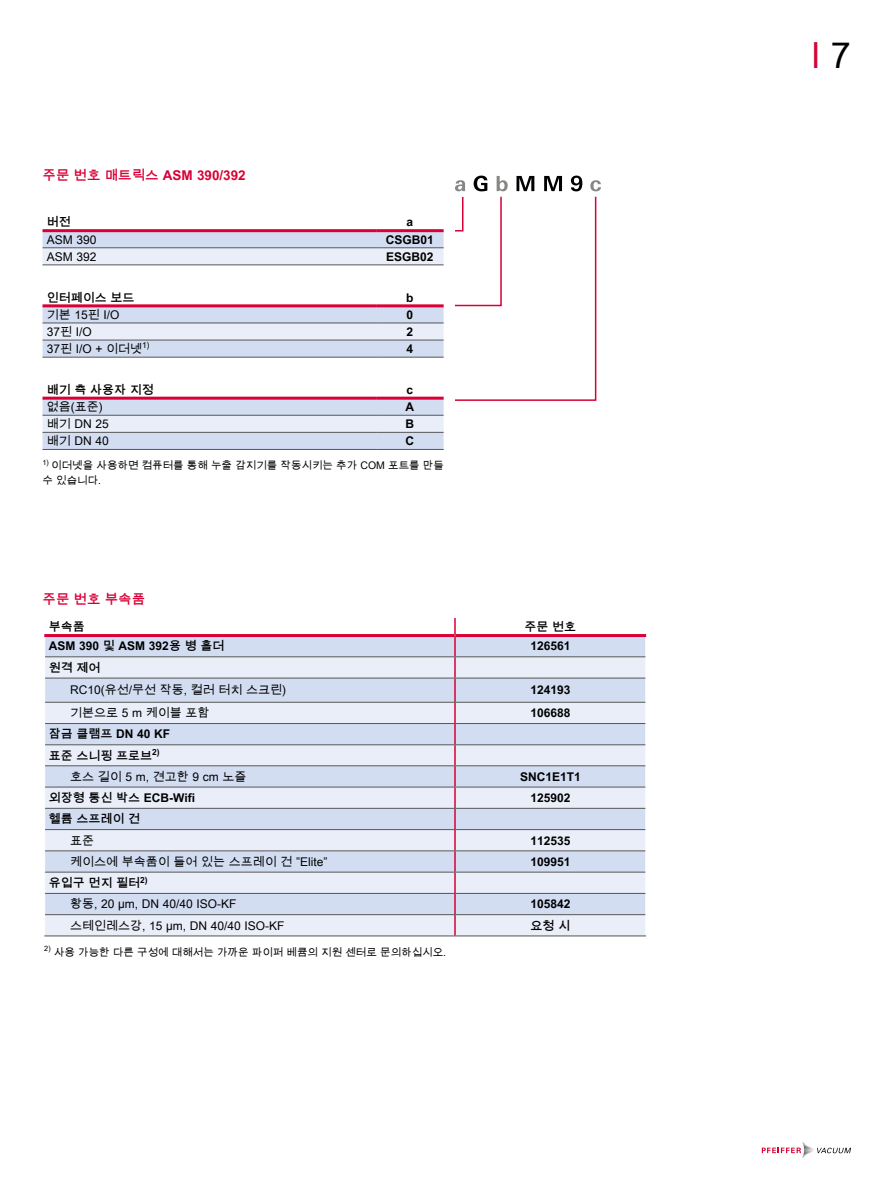
<style>
.page{position:relative;width:893px;height:1191px;background:#fff}
.page>*{position:absolute;margin:0;border:0;box-sizing:border-box;transform-origin:0 0}
.t1{font:36px "Arial Unicode MS";color:#d80035}
.t2{font:700 13.5px "Arial Unicode MS";color:#d80035}
.t3{font:12px/21.3px "Arial Unicode MS";color:#000}
.t4{font:700 12px "Arial Unicode MS";color:#000}
.t5{font:10.5px/15px "Arial Unicode MS";color:#000}
.s1{font-weight:700}
.s2{color:#000}
</style>
<div class="page">
<svg style="left:762px;top:1142px;width:89px;height:15px"></svg>
<div style="left:45px;top:637px;width:600px;height:19px;background:#d3ddf2"></div>
<svg style="left:45px;top:657px;width:600px;height:278px;background:#dce4f3"></svg>
<hr style="left:44px;top:634px;width:410px;height:3px;background:#d80035">
<hr style="left:456px;top:634px;width:190px;height:3px;background:#d80035">
<svg style="left:645px;top:637px;width:1px;height:279px"></svg>
<hr style="left:454px;top:635px;width:2px;height:21px;background:#d80035">
<hr style="left:454px;top:657px;width:2px;height:20px;background:#d80035">
<hr style="left:454px;top:678px;width:2px;height:24px;background:#d80035">
<hr style="left:454px;top:702px;width:2px;height:21px;background:#d80035">
<hr style="left:454px;top:724px;width:2px;height:20px;background:#d80035">
<hr style="left:454px;top:745px;width:2px;height:20px;background:#d80035">
<hr style="left:454px;top:766px;width:2px;height:20px;background:#d80035">
<hr style="left:454px;top:787px;width:2px;height:21px;background:#d80035">
<hr style="left:454px;top:808px;width:2px;height:21px;background:#d80035">
<hr style="left:454px;top:830px;width:2px;height:20px;background:#d80035">
<hr style="left:454px;top:851px;width:2px;height:20px;background:#d80035">
<hr style="left:454px;top:872px;width:2px;height:21px;background:#d80035">
<hr style="left:454px;top:893px;width:2px;height:21px;background:#d80035">
<hr style="left:454px;top:915px;width:2px;height:20px;background:#d80035">
<svg style="left:454px;top:618px;width:2px;height:17px"></svg>
<hr style="left:45px;top:656px;width:410px;height:1px;background:#565656">
<hr style="left:455px;top:656px;width:190px;height:1px;background:#565656">
<hr style="left:45px;top:677px;width:410px;height:1px;background:#565656">
<hr style="left:455px;top:677px;width:190px;height:1px;background:#565656">
<hr style="left:45px;top:702px;width:410px;height:1px;background:#565656">
<hr style="left:455px;top:702px;width:190px;height:1px;background:#565656">
<hr style="left:45px;top:723px;width:410px;height:1px;background:#565656">
<hr style="left:455px;top:723px;width:190px;height:1px;background:#565656">
<hr style="left:45px;top:744px;width:410px;height:1px;background:#565656">
<hr style="left:455px;top:744px;width:190px;height:1px;background:#565656">
<hr style="left:45px;top:765px;width:410px;height:1px;background:#565656">
<hr style="left:455px;top:765px;width:190px;height:1px;background:#565656">
<hr style="left:45px;top:786px;width:410px;height:1px;background:#565656">
<hr style="left:455px;top:786px;width:190px;height:1px;background:#565656">
<hr style="left:45px;top:808px;width:410px;height:1px;background:#565656">
<hr style="left:455px;top:808px;width:190px;height:1px;background:#565656">
<hr style="left:45px;top:829px;width:410px;height:1px;background:#565656">
<hr style="left:455px;top:829px;width:190px;height:1px;background:#565656">
<hr style="left:45px;top:850px;width:410px;height:1px;background:#565656">
<hr style="left:455px;top:850px;width:190px;height:1px;background:#565656">
<hr style="left:45px;top:871px;width:410px;height:1px;background:#565656">
<hr style="left:455px;top:871px;width:190px;height:1px;background:#565656">
<hr style="left:45px;top:893px;width:410px;height:1px;background:#565656">
<hr style="left:455px;top:893px;width:190px;height:1px;background:#565656">
<hr style="left:45px;top:914px;width:410px;height:1px;background:#565656">
<hr style="left:455px;top:914px;width:190px;height:1px;background:#565656">
<hr style="left:44px;top:935px;width:411px;height:1px;background:#565656">
<hr style="left:455px;top:935px;width:191px;height:1px;background:#565656">
<svg style="left:43px;top:232px;width:401px;height:32px;background:#dde3f3"></svg>
<hr style="left:43px;top:229px;width:333px;height:3px;background:#d80035">
<hr style="left:376px;top:229px;width:68px;height:3px;background:#d80035">
<hr style="left:43px;top:247px;width:333px;height:1px;background:#565656">
<hr style="left:376px;top:247px;width:68px;height:1px;background:#565656">
<hr style="left:43px;top:264px;width:333px;height:1px;background:#565656">
<hr style="left:376px;top:264px;width:68px;height:1px;background:#565656">
<svg style="left:43px;top:307px;width:401px;height:50px;background:#d7ddee"></svg>
<hr style="left:43px;top:304px;width:333px;height:3px;background:#d80035">
<hr style="left:376px;top:304px;width:68px;height:3px;background:#d80035">
<hr style="left:43px;top:322px;width:333px;height:1px;background:#565656">
<hr style="left:376px;top:322px;width:68px;height:1px;background:#565656">
<hr style="left:43px;top:340px;width:333px;height:1px;background:#565656">
<hr style="left:376px;top:340px;width:68px;height:1px;background:#565656">
<hr style="left:43px;top:357px;width:333px;height:1px;background:#565656">
<hr style="left:376px;top:357px;width:68px;height:1px;background:#565656">
<svg style="left:43px;top:400px;width:401px;height:49px;background:#d9e1f2"></svg>
<hr style="left:43px;top:397px;width:333px;height:3px;background:#d80035">
<hr style="left:376px;top:397px;width:68px;height:3px;background:#d80035">
<hr style="left:43px;top:415px;width:333px;height:1px;background:#565656">
<hr style="left:376px;top:415px;width:68px;height:1px;background:#565656">
<hr style="left:43px;top:432px;width:333px;height:1px;background:#565656">
<hr style="left:376px;top:432px;width:68px;height:1px;background:#565656">
<hr style="left:43px;top:449px;width:333px;height:1px;background:#565656">
<hr style="left:376px;top:449px;width:68px;height:1px;background:#565656">
<svg style="left:455px;top:176px;width:146px;height:225px"></svg>
<p class="t2" style="left:43px;top:165px;width:205px">주문 번호 매트릭스 ASM 390/392</p>
<p class="t4" style="left:47px;top:213px;width:25px">버전</p>
<p class="t4" style="left:406px;top:213px;width:8px">a</p>
<p class="t3" style="left:47px;top:228px;width:51px">ASM 390</p>
<p class="t4" style="left:386px;top:230px;width:50px">CSGB01</p>
<p class="t3" style="left:47px;top:245px;width:51px">ASM 392</p>
<p class="t4" style="left:386px;top:247px;width:49px">ESGB02</p>
<p class="t4" style="left:47px;top:288px;width:89px">인터페이스 보드</p>
<p class="t4" style="left:406px;top:288px;width:9px">b</p>
<p class="t3" style="left:47px;top:303px;width:74px">기본 15핀 I/O</p>
<p class="t4" style="left:406px;top:306px;width:8px">0</p>
<p class="t3" style="left:47px;top:321px;width:47px">37핀 I/O</p>
<p class="t4" style="left:406px;top:323px;width:8px">2</p>
<p class="t3" style="left:47px;top:338px;width:104px">37핀 I/O + 이더넷<sup>1)</sup></p>
<p class="t4" style="left:406px;top:340px;width:8px">4</p>
<p class="t4" style="left:47px;top:381px;width:109px">배기 측 사용자 지정</p>
<p class="t4" style="left:406px;top:381px;width:8px">c</p>
<p class="t3" style="left:47px;top:396px;width:57px">없음(표준)</p>
<p class="t4" style="left:405px;top:398px;width:10px">A</p>
<p class="t3" style="left:47px;top:413px;width:64px">배기 DN 25</p>
<p class="t4" style="left:405px;top:415px;width:10px">B</p>
<p class="t3" style="left:47px;top:430px;width:64px">배기 DN 40</p>
<p class="t4" style="left:405px;top:432px;width:10px">C</p>
<p class="t5" style="left:43px;top:457px;width:403px"><sup>1)</sup> 이더넷을 사용하면 컴퓨터를 통해 누출 감지기를 작동시키는 추가 COM 포트를 만들 수 있습니다.</p>
<p class="t2" style="left:43px;top:589px;width:104px">주문 번호 부속품</p>
<p class="t4" style="left:49px;top:618px;width:37px">부속품</p>
<p class="t4" style="left:525px;top:618px;width:53px">주문 번호</p>
<p class="t4" style="left:49px;top:637px;width:177px">ASM 390 및 ASM 392용 병 홀더</p>
<p class="t4" style="left:530px;top:637px;width:42px">126561</p>
<p class="t4" style="left:49px;top:658px;width:53px">원격 제어</p>
<p class="t3" style="left:70px;top:679px;width:218px">RC10(유선/무선 작동, 컬러 터치 스크린)</p>
<p class="t4" style="left:530px;top:681px;width:42px">124193</p>
<p class="t3" style="left:70px;top:702px;width:141px">기본으로 5 m 케이블 포함</p>
<p class="t4" style="left:530px;top:704px;width:42px">106688</p>
<p class="t4" style="left:49px;top:725px;width:123px">잠금 클램프 DN 40 KF</p>
<p class="t4" style="left:49px;top:746px;width:112px">표준 스니핑 프로브<sup>2)</sup></p>
<p class="t3" style="left:70px;top:765px;width:178px">호스 길이 5 m, 견고한 9 cm 노즐</p>
<p class="t4" style="left:520px;top:767px;width:62px">SNC1E1T1</p>
<p class="t4" style="left:49px;top:789px;width:148px">외장형 통신 박스 ECB-Wifi</p>
<p class="t4" style="left:530px;top:789px;width:42px">125902</p>
<p class="t4" style="left:49px;top:810px;width:93px">헬륨 스프레이 건</p>
<p class="t3" style="left:70px;top:829px;width:25px">표준</p>
<p class="t4" style="left:530px;top:831px;width:42px">112535</p>
<p class="t3" style="left:70px;top:850px;width:259px">케이스에 부속품이 들어 있는 스프레이 건 ”Elite”</p>
<p class="t4" style="left:530px;top:852px;width:42px">109951</p>
<p class="t3" style="left:70px;top:872px;width:168px;text-indent:-21px"><span class="s1">유입구 먼지 필터</span><sup>2)<br></sup>황동, 20 µm, DN 40/40 ISO-KF</p>
<p class="t4" style="left:530px;top:895px;width:42px">105842</p>
<p class="t3" style="left:70px;top:914px;width:216px">스테인레스강, 15 µm, DN 40/40 ISO-KF</p>
<p class="t4" style="left:530px;top:916px;width:41px">요청 시</p>
<p class="t5" style="left:44px;top:944px;width:403px"><sup>2)</sup> 사용 가능한 다른 구성에 대해서는 가까운 파이퍼 베큠의 지원 센터로 문의하십시오.</p>
<h1 class="t1" style="left:812px;top:29px;width:41px">l <span class="s2">7</span></h1>
</div>
